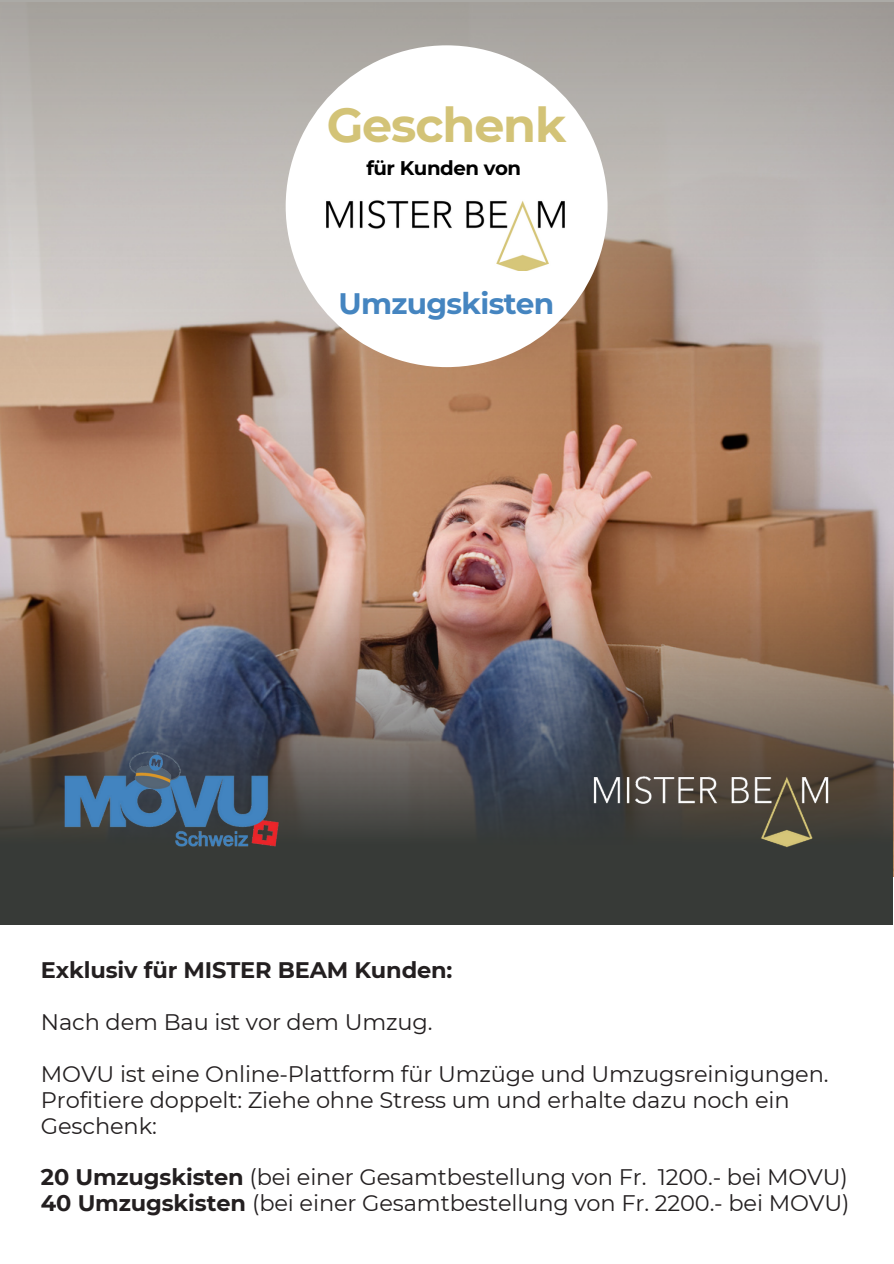
<style>
.page{position:relative;width:894px;height:1264px;background:#fff}
.page>*{position:absolute;margin:0;border:0;box-sizing:border-box;transform-origin:0 0}
.t1{font:700 47.55px "Montserrat";letter-spacing:-.025em;color:#d3c377}
.t2{font:700 29.55px "Montserrat";letter-spacing:-.025em;color:#4585c0}
.t3{font:22.5px/25.8px "Montserrat";letter-spacing:-.005em;color:#231f20}
.t4{font:700 22.5px "Montserrat";letter-spacing:-.005em;color:#231f20}
.t5{font:700 19.65px "Montserrat";letter-spacing:-.025em;color:#000}
.s1{font-weight:700}
</style>
<div class="page">
<img style="left:0;top:453px;width:893px;height:424px">
<img style="left:0;top:0;width:893px;height:453px">
<img style="left:0;top:573px;width:892px;height:351px">
<img style="left:568px;top:652px;width:284px;height:273px">
<svg style="left:285px;top:45px;width:322px;height:322px"></svg>
<img style="left:303px;top:194px;width:286px;height:76px">
<img style="left:41px;top:748px;width:261px;height:117px">
<p class="t1" style="left:326px;top:96px;width:241px">Geschenk</p>
<p class="t5" style="left:366px;top:156px;width:156px">für Kunden von</p>
<p class="t2" style="left:338px;top:285px;width:217px">Umzugskisten</p>
<p class="t4" style="left:41px;top:956px;width:413px">Exklusiv für MISTER BEAM Kunden:</p>
<p class="t3" style="left:41px;top:1009px;width:393px">Nach dem Bau ist vor dem Umzug.</p>
<p class="t3" style="left:41px;top:1060px;width:789px">MOVU ist eine Online-Plattform für Umzüge und Umzugsreinigungen.<br>Profitiere doppelt: Ziehe ohne Stress um und erhalte dazu noch ein<br>Geschenk:</p>
<p class="t3" style="left:41px;top:1164px;width:808px"><span class="s1">20 Umzugskisten</span> (bei einer Gesamtbestellung von Fr. 1200.- bei MOVU)</p>
<p class="t3" style="left:41px;top:1190px;width:809px"><span class="s1">40 Umzugskisten</span> (bei einer Gesamtbestellung von Fr. 2200.- bei MOVU)</p>
</div>
